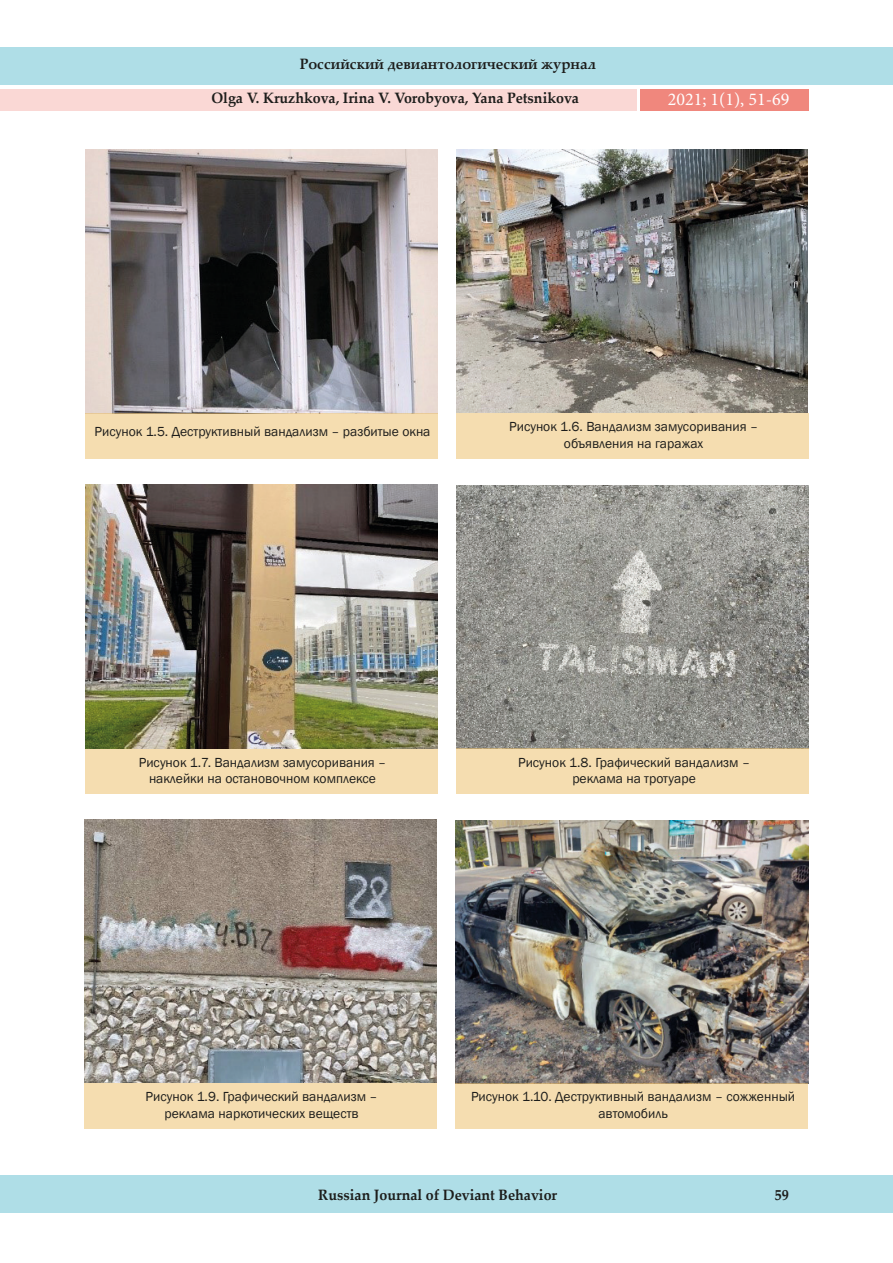
<style>
.page{position:relative;width:893px;height:1263px;background:#fff}
.page>*{position:absolute;margin:0;border:0;box-sizing:border-box;transform-origin:0 0}
.t1{font:18px "Minion Pro";color:#fff}
.t2{font:700 15px "Palatino Linotype";color:#1d1d1b;scale:.95 1}
.t3{font:13.5px/16.5px "Franklin Gothic";color:#1d1d1b;text-align:center}
</style>
<div class="page">
<div style="left:0;top:48px;width:893px;height:37px;background:#afdee7"></div>
<div style="left:0;top:1176px;width:893px;height:37px;background:#afdee7"></div>
<div style="left:0;top:89px;width:636px;height:21px;background:#fad8d5"></div>
<div style="left:641px;top:89px;width:168px;height:21px;background:#f0877d"></div>
<img style="left:85px;top:150px;width:353px;height:263px">
<div style="left:85px;top:413px;width:352px;height:45px;background:#f5ddb0"></div>
<div style="left:85px;top:749px;width:352px;height:45px;background:#f5ddb0"></div>
<div style="left:84px;top:1083px;width:352px;height:45px;background:#f5ddb0"></div>
<div style="left:456px;top:413px;width:352px;height:45px;background:#f5ddb0"></div>
<img style="left:456px;top:150px;width:351px;height:262px">
<img style="left:85px;top:485px;width:353px;height:264px">
<img style="left:84px;top:819px;width:353px;height:263px">
<img style="left:456px;top:485px;width:352px;height:264px">
<img style="left:455px;top:821px;width:353px;height:262px">
<div style="left:457px;top:749px;width:352px;height:45px;background:#f5ddb0"></div>
<div style="left:456px;top:1083px;width:352px;height:45px;background:#f5ddb0"></div>
<p class="t2" style="left:300px;top:53px;width:313px">Российский девиантологический журнал</p>
<p class="t2" style="left:211px;top:87px;width:388px">Olga V. Kruzhkova, Irina V. Vorobyova, Yana Petsnikova</p>
<p class="t1" style="left:668px;top:87px;width:123px">2021; 1(1), 51-69</p>
<p class="t3" style="left:95px;top:423px;width:337px">Рисунок 1.5. Деструктивный вандализм – разбитые окна</p>
<p class="t3" style="left:509px;top:419px;width:250px">Рисунок 1.6. Вандализм замусоривания –</p>
<p class="t3" style="left:564px;top:435px;width:141px">объявления на гаражах</p>
<p class="t3" style="left:139px;top:754px;width:249px">Рисунок 1.7. Вандализм замусоривания –</p>
<p class="t3" style="left:149px;top:771px;width:228px">наклейки на остановочном комплексе</p>
<p class="t3" style="left:518px;top:754px;width:233px">Рисунок 1.8. Графический вандализм –</p>
<p class="t3" style="left:572px;top:771px;width:125px">реклама на тротуаре</p>
<p class="t3" style="left:146px;top:1089px;width:233px">Рисунок 1.9. Графический вандализм –</p>
<p class="t3" style="left:164px;top:1105px;width:196px">реклама наркотических веществ</p>
<p class="t3" style="left:471px;top:1089px;width:326px">Рисунок 1.10. Деструктивный вандализм – сожженный автомобиль</p>
<p class="t2" style="left:318px;top:1184px;width:253px">Russian Journal of Deviant Behavior</p>
<p class="t2" style="left:775px;top:1184px;width:16px">59</p>
</div>
